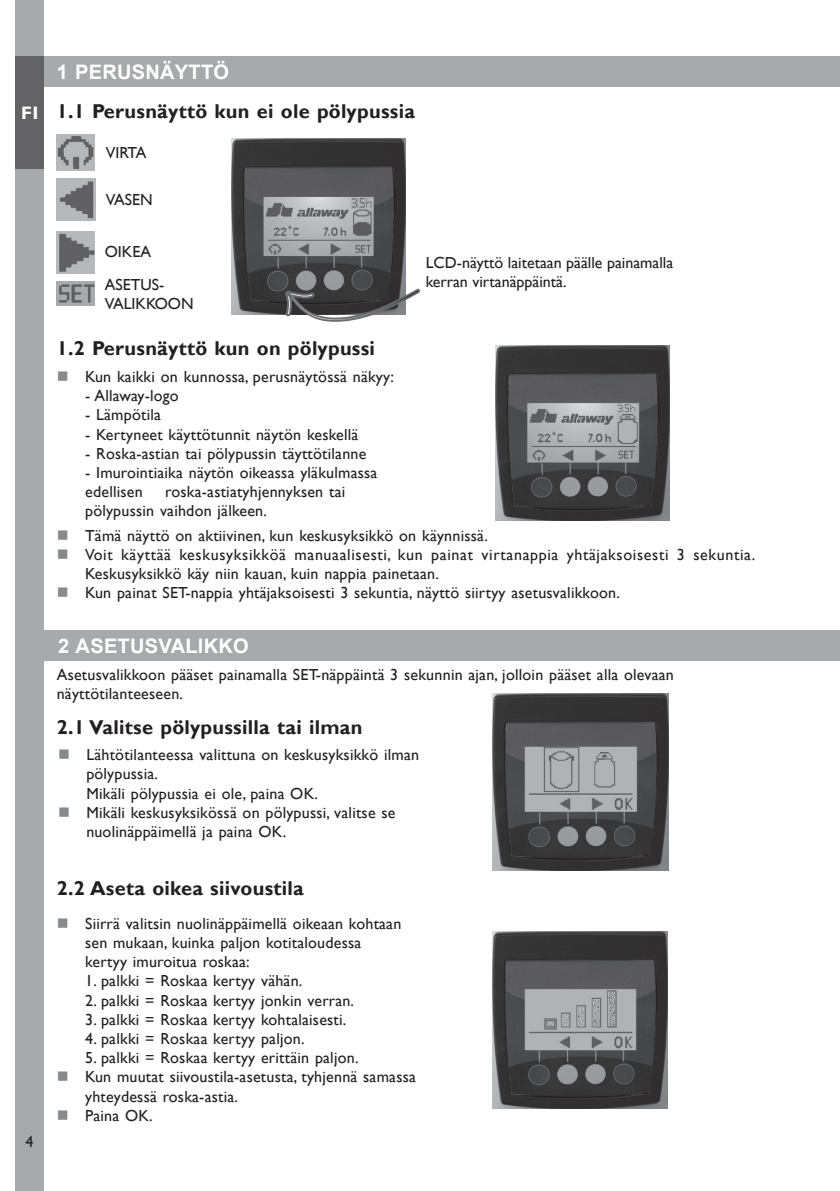
<style>
.page{position:relative;width:840px;height:1191px;background:#fff}
.page>*{position:absolute;margin:0;border:0;box-sizing:border-box;transform-origin:0 0}
.t1{font:700 20px "Gill Sans";letter-spacing:.015em;color:#231f20}
.t2{font:700 20px "Arial";letter-spacing:.015em;color:#fff}
.t3{font:700 18px "Gill Sans";color:#fff}
.t4{font:16px/19.2px "Gill Sans";letter-spacing:.015em;color:#231f20}
.t5{font:16px/19.2px "Gill Sans";letter-spacing:.04em;color:#231f20}
.s1{color:#87898c}
</style>
<div class="page">
<div style="left:16px;top:0;width:28px;height:1191px;background:#a8a9ad"></div>
<div style="left:43px;top:57px;width:796px;height:30px;background:#a8a9ad"></div>
<img style="left:231px;top:139px;width:174px;height:175px">
<img style="left:57px;top:135px;width:37px;height:36px">
<img style="left:57px;top:179px;width:38px;height:42px">
<img style="left:57px;top:231px;width:37px;height:42px">
<img style="left:57px;top:281px;width:37px;height:24px">
<svg style="left:283px;top:288px;width:137px;height:34px"></svg>
<img style="left:495px;top:345px;width:174px;height:176px">
<img style="left:492px;top:693px;width:176px;height:177px">
<img style="left:492px;top:931px;width:175px;height:177px">
<div style="left:34px;top:630px;width:805px;height:30px;background:#a8a9ad"></div>
<div style="left:16px;top:57px;width:28px;height:112px;background:#636366"></div>
<p class="t3" style="left:21px;top:102px;width:19px">FI</p>
<p class="t4" style="left:25px;top:1132px;width:10px">4</p>
<p class="t2" style="left:57px;top:59px;width:174px">1 PERUSNÄYTTÖ</p>
<p class="t1" style="left:57px;top:100px;width:359px">1.1 Perusnäyttö kun ei ole pölypussia</p>
<p class="t4" style="left:106px;top:144px;width:42px">VIRTA</p>
<p class="t4" style="left:106px;top:191px;width:48px">VASEN</p>
<p class="t4" style="left:105px;top:235px;width:61px;line-height:33.2px">OIKEA<br>ASETUS-</p>
<p class="t4" style="left:105px;top:294px;width:90px">VALIKKOON</p>
<p class="t1" style="left:57px;top:336px;width:319px">1.2 Perusnäyttö kun on pölypussi</p>
<p class="t4" style="left:425px;top:253px;width:249px">LCD-näyttö laitetaan päälle painamalla kerran virtanäppäintä.</p>
<p class="t4" style="left:57px;top:367px;width:338px"><span class="s1">■</span> Kun kaikki on kunnossa, perusnäytössä näkyy:</p>
<p class="t4" style="left:85px;top:386px;width:95px">- Allaway-logo</p>
<p class="t4" style="left:85px;top:406px;width:77px">- Lämpötila</p>
<p class="t4" style="left:85px;top:425px;width:274px">- Kertyneet käyttötunnit näytön keskellä</p>
<p class="t4" style="left:85px;top:444px;width:283px">- Roska-astian tai pölypussin täyttötilanne</p>
<p class="t4" style="left:85px;top:463px;width:294px">- Imurointiaika näytön oikeassa yläkulmassa edellisen</p>
<p class="t4" style="left:85px;top:482px;width:261px;text-indent:80px">roska-astiatyhjennyksen tai pölypussin vaihdon jälkeen.</p>
<p class="t4" style="left:57px;top:526px;width:432px"><span class="s1">■</span> Tämä näyttö on aktiivinen, kun keskusyksikkö on käynnissä.</p>
<p class="t5" style="left:85px;top:545px;width:671px;text-indent:-28px"><span class="s1">■</span> Voit käyttää keskusyksikköä manuaalisesti, kun painat virtanappia yhtäjaksoisesti 3 sekuntia.<br>Keskusyksikkö käy niin kauan, kuin nappia painetaan.</p>
<p class="t4" style="left:57px;top:584px;width:564px"><span class="s1">■</span> Kun painat SET-nappia yhtäjaksoisesti 3 sekuntia, näyttö siirtyy asetusvalikkoon.</p>
<p class="t2" style="left:58px;top:632px;width:192px">2 ASETUSVALIKKO</p>
<p class="t4" style="left:57px;top:665px;width:618px">Asetusvalikkoon pääset painamalla SET-näppäintä 3 sekunnin ajan, jolloin pääset alla olevaan näyttötilanteeseen.</p>
<p class="t1" style="left:57px;top:715px;width:307px">2.1 Valitse pölypussilla tai ilman</p>
<p class="t4" style="left:86px;top:745px;width:334px;text-indent:-28px"><span class="s1">■</span> Lähtötilanteessa valittuna on keskusyksikkö ilman pölypussia.<br>Mikäli pölypussia ei ole, paina OK.</p>
<p class="t4" style="left:86px;top:803px;width:310px;text-indent:-28px"><span class="s1">■</span> Mikäli keskusyksikössä on pölypussi, valitse se nuolinäppäimellä ja paina OK.</p>
<p class="t1" style="left:57px;top:876px;width:248px">2.2 Aseta oikea siivoustila</p>
<p class="t4" style="left:85px;top:914px;width:317px;text-indent:-28px"><span class="s1">■</span> Siirrä valitsin nuolinäppäimellä oikeaan kohtaan sen mukaan, kuinka paljon kotitaloudessa kertyy imuroitua roskaa:</p>
<p class="t4" style="left:85px;top:971px;width:219px">1. palkki = Roskaa kertyy vähän.</p>
<p class="t4" style="left:85px;top:991px;width:270px">2. palkki = Roskaa kertyy jonkin verran.</p>
<p class="t4" style="left:85px;top:1010px;width:262px">3. palkki = Roskaa kertyy kohtalaisesti.</p>
<p class="t4" style="left:85px;top:1029px;width:221px">4. palkki = Roskaa kertyy paljon.</p>
<p class="t4" style="left:85px;top:1048px;width:275px">5. palkki = Roskaa kertyy erittäin paljon.</p>
<p class="t4" style="left:85px;top:1067px;width:332px;text-indent:-28px"><span class="s1">■</span> Kun muutat siivoustila-asetusta, tyhjennä samassa yhteydessä roska-astia.</p>
<p class="t4" style="left:57px;top:1106px;width:97px"><span class="s1">■</span> Paina OK.</p>
</div>
